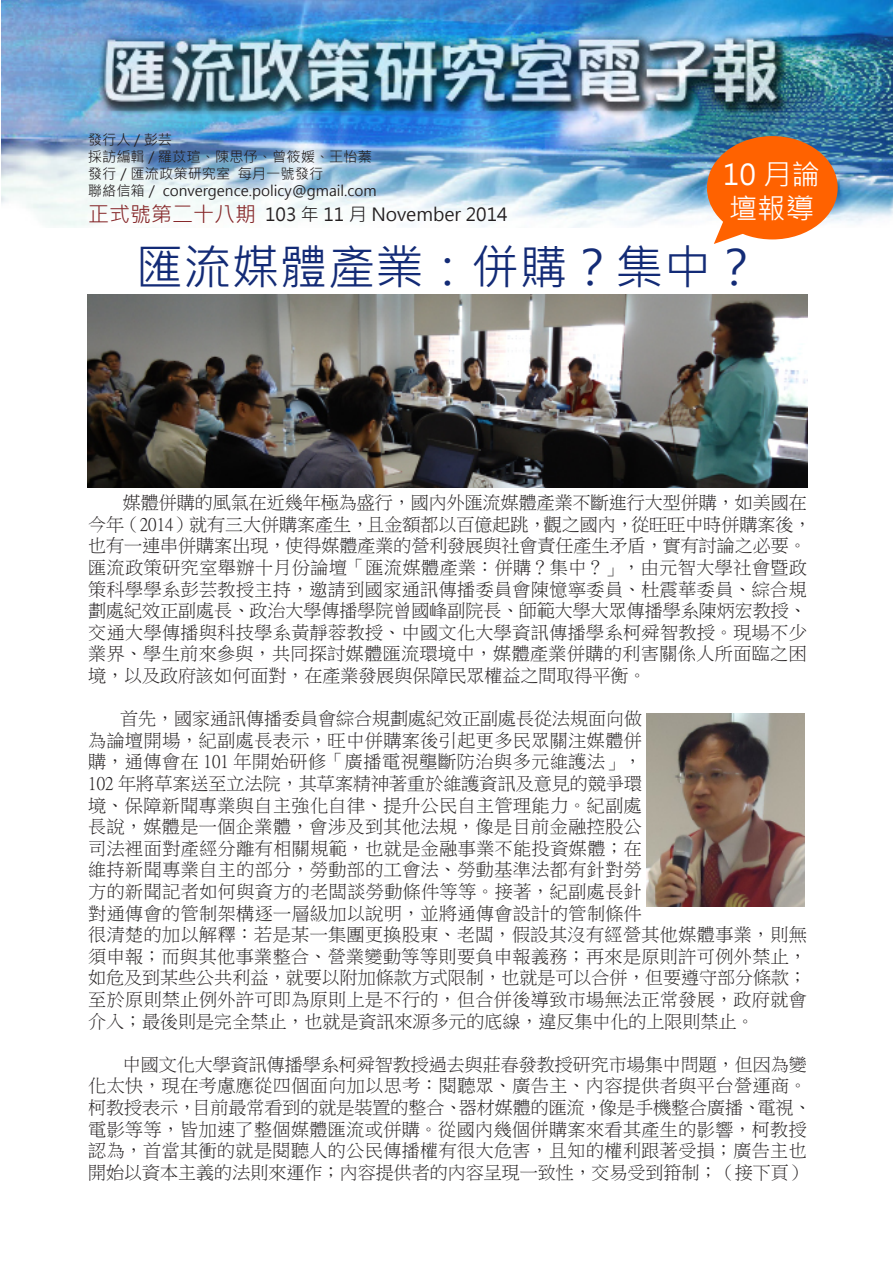
<style>
.page{position:relative;width:893px;height:1263px;background:#fff}
.page>*{position:absolute;margin:0;border:0;box-sizing:border-box;transform-origin:0 0}
.t1{font:48px "Microsoft Jheng Hei";color:#132b76}
.t2{font:28.5px/34.2px "Microsoft Jheng Hei";color:#fff}
.t3{font:18px/21.6px "P Ming Li U";color:#231f20}
.t4{font:18px/21.6px "P Ming Li U";letter-spacing:.025em;color:#231f20}
.t5{font:18px "Microsoft Jheng Hei";color:#231f20}
.t6{font:14.25px "Microsoft Jheng Hei";color:#231f20}
.s1{font-size:21px;color:#852628}
</style>
<div class="page">
<img style="left:1px;top:0;width:892px;height:227px">
<svg style="left:707px;top:136px;width:131px;height:108px;background:#e97731"></svg>
<img style="left:88px;top:294px;width:720px;height:194px">
<img style="left:646px;top:713px;width:158px;height:194px">
<p class="t6" style="left:88px;top:131px;width:86px">發行人 / 彭芸</p>
<p class="t6" style="left:88px;top:148px;width:286px">採訪編輯 / 羅苡瑄、陳思伃、曾筱媛、王怡蓁</p>
<p class="t6" style="left:88px;top:165px;width:237px">發行／匯流政策研究室 每月一號發行</p>
<p class="t6" style="left:88px;top:182px;width:290px">聯絡信箱／ convergence.policy@gmail.com</p>
<p class="t5" style="left:88px;top:203px;width:421px"><span class="s1">正式號第二十八期</span> 103 年 11 月 November 2014</p>
<p class="t2" style="left:723px;top:157px;width:99px">10 月論壇報導</p>
<p class="t1" style="left:135px;top:238px;width:625px">匯流媒體產業：併購？集中？</p>
<p class="t3" style="left:88px;top:492px;width:725px;text-indent:35px">媒體併購的風氣在近幾年極為盛行，國內外匯流媒體產業不斷進行大型併購，如美國在今年（2014）就有三大併購案產生，且金額都以百億起跳，觀之國內，從旺旺中時併購案後，也有一連串併購案出現，使得媒體產業的營利發展與社會責任產生矛盾，實有討論之必要。匯流政策研究室舉辦十月份論壇「匯流媒體產業：併購？集中？」，由元智大學社會暨政策科學學系彭芸教授主持，邀請到國家通訊傳播委員會陳憶寧委員、杜震華委員、綜合規劃處紀效正副處長、政治大學傳播學院曾國峰副院長、師範大學大眾傳播學系陳炳宏教授、交通大學傳播與科技學系黃靜蓉教授、中國文化大學資訊傳播學系柯舜智教授。現場不少業界、學生前來參與，共同探討媒體匯流環境中，媒體產業併購的利害關係人所面臨之困境，以及政府該如何面對，在產業發展與保障民眾權益之間取得平衡。</p>
<p class="t4" style="left:88px;top:708px;width:720px;text-indent:32px">首先，國家通訊傳播委員會綜合規劃處紀效正副處長從法規面向做<br>為論壇開場，紀副處長表示，旺中併購案後引起更多民眾關注媒體併<br>購，通傳會在 101 年開始研修「廣播電視壟斷防治與多元維護法」，<br>102 年將草案送至立法院，其草案精神著重於維護資訊及意見的競爭環<br>境、保障新聞專業與自主強化自律、提升公民自主管理能力。紀副處<br>長說，媒體是一個企業體，會涉及到其他法規，像是目前金融控股公<br>司法裡面對產經分離有相關規範，也就是金融事業不能投資媒體；在<br>維持新聞專業自主的部分，勞動部的工會法、勞動基準法都有針對勞<br>方的新聞記者如何與資方的老闆談勞動條件等等。接著，紀副處長針<br>對通傳會的管制架構逐一層級加以說明，並將通傳會設計的管制條件<br>很清楚的加以解釋：若是某一集團更換股東、老闆，假設其沒有經營其他媒體事業，則無須申報；而與其他事業整合、營業變動等等則要負申報義務；再來是原則許可例外禁止，如危及到某些公共利益，就要以附加條款方式限制，也就是可以合併，但要遵守部分條款；至於原則禁止例外許可即為原則上是不行的，但合併後導致市場無法正常發展，政府就會介入；最後則是完全禁止，也就是資訊來源多元的底線，違反集中化的上限則禁止。</p>
<p class="t3" style="left:88px;top:1053px;width:725px;text-indent:35px">中國文化大學資訊傳播學系柯舜智教授過去與莊春發教授研究市場集中問題，但因為變化太快，現在考慮應從四個面向加以思考：閱聽眾、廣告主、內容提供者與平台營運商。柯教授表示，目前最常看到的就是裝置的整合、器材媒體的匯流，像是手機整合廣播、電視、電影等等，皆加速了整個媒體匯流或併購。從國內幾個併購案來看其產生的影響，柯教授認為，首當其衝的就是閱聽人的公民傳播權有很大危害，且知的權利跟著受損；廣告主也開始以資本主義的法則來運作；內容提供者的內容呈現一致性，交易受到箝制；（接下頁）</p>
</div>
